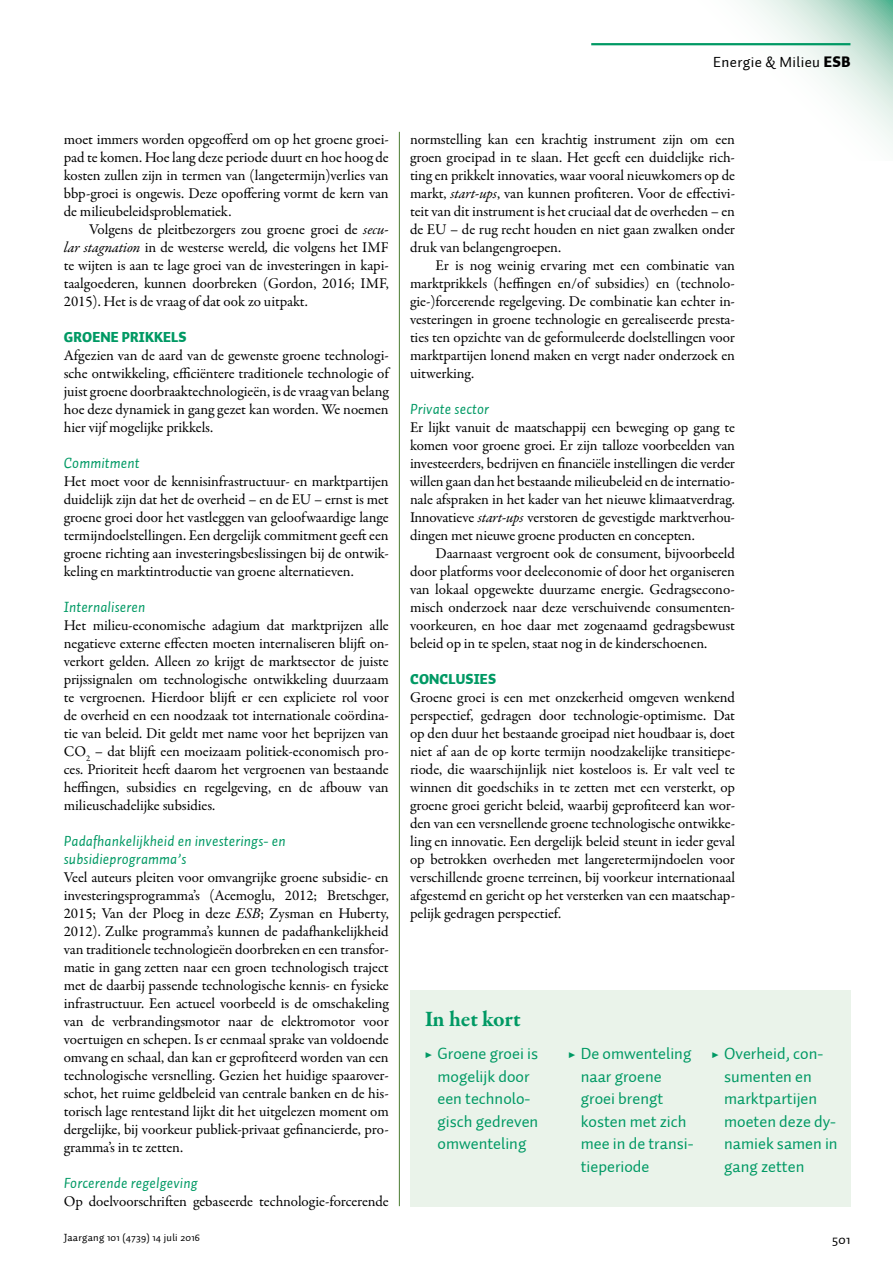
<style>
.page{position:relative;width:893px;height:1263px;background:#fff}
.page>*{position:absolute;margin:0;border:0;box-sizing:border-box;transform-origin:0 0}
.t1{font:700 22.5px "Garamond Premr Pro";letter-spacing:-.01em;color:#009964}
.t2{font:16.5px/22.5px "Auto 1";color:#009964}
.t3{font:15px/18px "Garamond Premr Pro";letter-spacing:-.005em;color:#000;text-align:justify}
.t4{font:italic 15px/18px "Auto 1";letter-spacing:.01em;color:#009964}
.t5{font:15px "Auto 1";letter-spacing:.025em;color:#000}
.t6{font:900 14.25px "Auto 1";letter-spacing:.01em;color:#009964}
.t7{font:13.5px "Auto 1";color:#000}
.t8{font:10.5px "Auto 1";letter-spacing:.025em;color:#000}
.s1{font-weight:900}
.s2{font-style:italic}
.s3{font-family:"Garamond Premr Pro";font-weight:700}
</style>
<div class="page">
<svg style="left:641px;top:0;width:252px;height:147px"></svg>
<hr style="left:591px;top:43px;width:259px;height:2px;background:#009964">
<hr style="left:399px;top:132px;width:1px;height:1074px;background:#4a7b31">
<div style="left:410px;top:991px;width:440px;height:216px;background:#eaf3ea"></div>
<p class="t5" style="left:713px;top:53px;width:139px">Energie &amp; Milieu <span class="s1">ESB</span></p>
<p class="t3" style="left:64px;top:131px;width:327px">moet immers worden opgeofferd om op het groene groei&shy;pad te komen. Hoe lang deze periode duurt en hoe hoog de kosten zullen zijn in termen van (langetermijn)verlies van bbp-groei is ongewis. Deze opoffering vormt de kern van de milieubeleidsproblematiek.</p>
<p class="t3" style="left:64px;top:221px;width:326px;text-indent:26px">Volgens de pleitbezorgers zou groene groei de <span class="s2">secu&shy;lar stagnation</span> in de westerse wereld<span class="s2">,</span> die volgens het IMF te wijten is aan te lage groei van de investeringen in kapi&shy;taalgoederen, kunnen doorbreken (Gordon, 2016; IMF, 2015). Het is de vraag of dat ook zo uitpakt.</p>
<p class="t6" style="left:64px;top:328px;width:124px">GROENE PRIKKELS</p>
<p class="t3" style="left:64px;top:347px;width:326px">Afgezien van de aard van de gewenste groene technologi&shy;sche ontwikkeling, efficiëntere traditionele technologie of juist groene doorbraaktechnologieën, is de vraag van belang hoe deze dynamiek in gang gezet kan worden. We noemen hier vijf mogelijke prikkels.</p>
<p class="t4" style="left:64px;top:454px;width:77px">Commitment</p>
<p class="t3" style="left:64px;top:473px;width:327px">Het moet voor de kennisinfrastructuur- en marktpartijen duidelijk zijn dat het de overheid – en de EU – ernst is met groene groei door het vastleggen van geloofwaardige lange termijndoelstellingen. Een dergelijk commitment geeft een groene richting aan investeringsbeslissingen bij de ontwik&shy;keling en marktintroductie van groene alternatieven.</p>
<p class="t4" style="left:64px;top:598px;width:83px">Internaliseren</p>
<p class="t3" style="left:64px;top:617px;width:327px">Het milieu-economische adagium dat marktprijzen alle negatieve externe effecten moeten internaliseren blijft on&shy;verkort gelden. Alleen zo krijgt de marktsector de juiste prijssignalen om technologische ontwikkeling duurzaam te vergroenen. Hierdoor blijft er een expliciete rol voor de overheid en een noodzaak tot internationale coördina&shy;tie van beleid. Dit geldt met name voor het beprijzen van CO<sub>2</sub> – dat blijft een moeizaam politiek-economisch pro&shy;ces. Prioriteit heeft daarom het vergroenen van bestaande heffingen, subsidies en regelgeving, en de afbouw van milieuschadelijke subsidies.</p>
<p class="t4" style="left:64px;top:832px;width:223px">Padafhankelijkheid en investerings- en subsidieprogramma’s</p>
<p class="t3" style="left:64px;top:869px;width:327px">Veel auteurs pleiten voor omvangrijke groene subsidie- en investeringsprogramma’s (Acemoglu, 2012; Bretschger, 2015; Van der Ploeg in deze <span class="s2">ESB</span>; Zysman en Huberty, 2012). Zulke programma’s kunnen de padafhankelijkheid van traditionele technologieën doorbreken en een transfor&shy;matie in gang zetten naar een groen technologisch traject met de daarbij passende technologische kennis- en fysieke infrastructuur. Een actueel voorbeeld is de omschakeling van de verbrandingsmotor naar de elektromotor voor voertuigen en schepen. Is er eenmaal sprake van voldoende omvang en schaal, dan kan er geprofiteerd worden van een technologische versnelling. Gezien het huidige spaarover&shy;schot, het ruime geldbeleid van centrale banken en de his&shy;torisch lage rentestand lijkt dit het uitgelezen moment om dergelijke, bij voorkeur publiek-privaat gefinancierde, pro&shy;gramma’s in te zetten.</p>
<p class="t4" style="left:64px;top:1174px;width:135px">Forcerende regelgeving</p>
<p class="t3" style="left:64px;top:1193px;width:326px">Op doelvoorschriften gebaseerde technologie-forcerende</p>
<p class="t8" style="left:64px;top:1231px;width:138px">Jaargang 101 (4739) 14 juli 2016</p>
<p class="t3" style="left:410px;top:131px;width:327px">normstelling kan een krachtig instrument zijn om een groen groeipad in te slaan. Het geeft een duidelijke rich&shy;ting en prikkelt innovaties, waar vooral nieuwkomers op de markt, <span class="s2">start-ups</span>, van kunnen profiteren. Voor de effectivi&shy;teit van dit instrument is het cruciaal dat de overheden – en de EU – de rug recht houden en niet gaan zwalken onder druk van belangengroepen.</p>
<p class="t3" style="left:410px;top:257px;width:327px;text-indent:26px">Er is nog weinig ervaring met een combinatie van marktprikkels (heffingen en/of subsidies) en (technolo&shy;gie-)forcerende regelgeving. De combinatie kan echter in&shy;vesteringen in groene technologie en gerealiseerde presta&shy;ties ten opzichte van de geformuleerde doelstellingen voor marktpartijen lonend maken en vergt nader onderzoek en uitwerking.</p>
<p class="t4" style="left:410px;top:400px;width:81px">Private sector</p>
<p class="t3" style="left:410px;top:419px;width:327px">Er lijkt vanuit de maatschappij een beweging op gang te komen voor groene groei. Er zijn talloze voorbeelden van investeerders, bedrijven en financiële instellingen die verder willen gaan dan het bestaande milieubeleid en de internatio&shy;nale afspraken in het kader van het nieuwe klimaatverdrag.<br>Innovatieve <span class="s2">start-ups</span> verstoren de gevestigde marktverhou&shy;dingen met nieuwe groene producten en concepten.</p>
<p class="t3" style="left:410px;top:545px;width:327px;text-indent:26px">Daarnaast vergroent ook de consument, bijvoorbeeld door platforms voor deeleconomie of door het organiseren van lokaal opgewekte duurzame energie. Gedragsecono&shy;misch onderzoek naar deze verschuivende consumenten&shy;voorkeuren, en hoe daar met zogenaamd gedragsbewust beleid op in te spelen, staat nog in de kinderschoenen.</p>
<p class="t6" style="left:410px;top:670px;width:88px">CONCLUSIES</p>
<p class="t3" style="left:410px;top:689px;width:327px">Groene groei is een met onzekerheid omgeven wenkend perspectief, gedragen door technologie-optimisme. Dat op den duur het bestaande groeipad niet houdbaar is, doet niet af aan de op korte termijn noodzakelijke transitiepe&shy;riode, die waarschijnlijk niet kosteloos is. Er valt veel te winnen dit goedschiks in te zetten met een versterkt, op groene groei gericht beleid, waarbij geprofiteerd kan wor&shy;den van een versnellende groene technologische ontwikke&shy;ling en innovatie. Een dergelijk beleid steunt in ieder geval op betrokken overheden met langeretermijndoelen voor verschillende groene terreinen, bij voorkeur internationaal afgestemd en gericht op het versterken van een maatschap&shy;pelijk gedragen perspectief.</p>
<h1 class="t1" style="left:425px;top:1005px;width:98px">In het kort</h1>
<p class="t2" style="left:437px;top:1042px;width:102px;text-indent:-13px"><span class="s3">▶</span> Groene groei is mogelijk door een technolo&shy;gisch gedreven omwenteling</p>
<p class="t2" style="left:581px;top:1043px;width:114px;text-indent:-13px"><span class="s3">▶</span> De omwenteling naar groene groei brengt kosten met zich mee in de transi&shy;tieperiode</p>
<p class="t2" style="left:724px;top:1043px;width:115px;text-indent:-13px"><span class="s3">▶</span> Overheid, con&shy;sumenten en marktpartijen moeten deze dy&shy;namiek samen in gang zetten</p>
<p class="t7" style="left:832px;top:1231px;width:20px">501</p>
</div>
